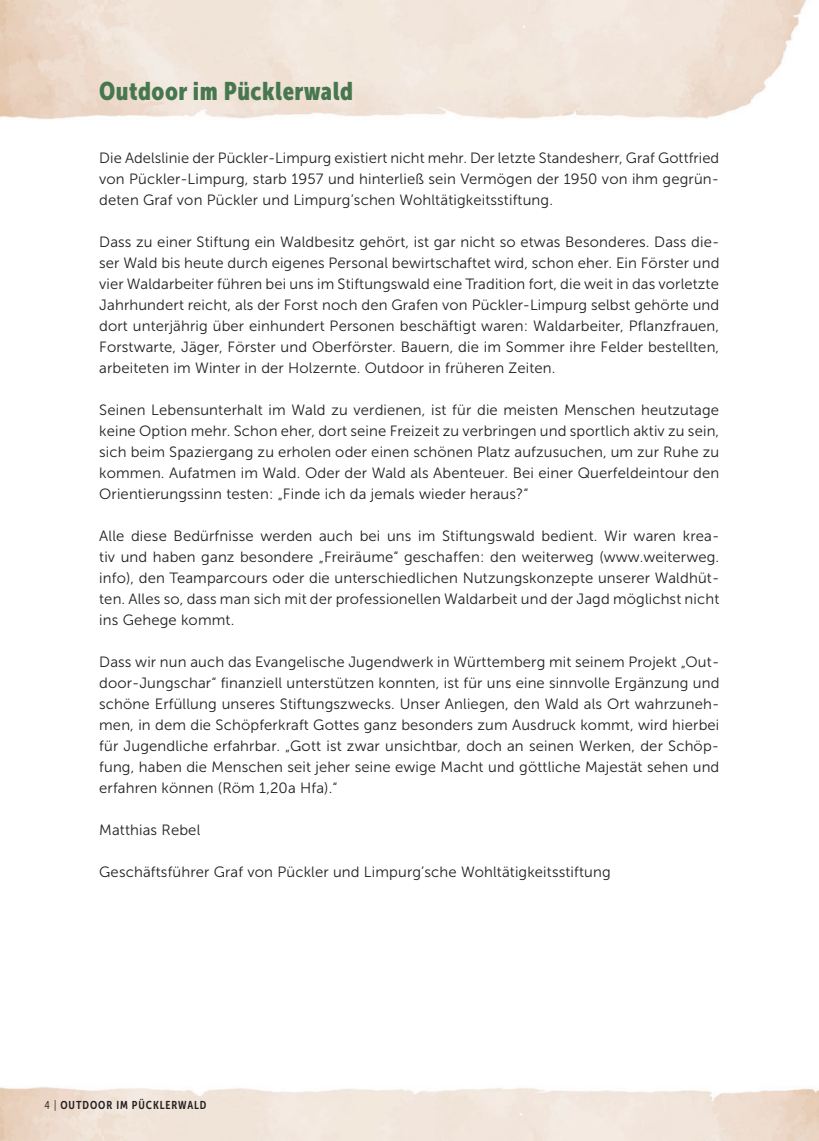
<style>
.page{position:relative;width:819px;height:1141px;background:#fff}
.page>*{position:absolute;margin:0;border:0;box-sizing:border-box;transform-origin:0 0}
.t1{font:25.38px "Museo Sans Cond 900";letter-spacing:.02em;color:#47774f}
.t2{font:14.88px/21px "Museo Sans 300";letter-spacing:.01em;color:#231f20;text-align:justify}
.t3{font:11.38px "Museo Sans Cond 700";letter-spacing:.08em;color:#231f20}
.s1{font-family:"Museo Sans Cond 300"}
</style>
<div class="page">
<h1 class="t1" style="left:99px;top:82px;width:255px">Outdoor im Pücklerwald</h1>
<p class="t2" style="left:99px;top:149px;width:622px">Die Adelslinie der Pückler-Limpurg existiert nicht mehr. Der letzte Standesherr, Graf Gottfried von Pückler-Limpurg, starb 1957 und hinterließ sein Vermögen der 1950 von ihm gegrün&shy;deten Graf von Pückler und Limpurg’schen Wohltätigkeitsstiftung.</p>
<p class="t2" style="left:99px;top:233px;width:622px">Dass zu einer Stiftung ein Waldbesitz gehört, ist gar nicht so etwas Besonderes. Dass die&shy;ser Wald bis heute durch eigenes Personal bewirtschaftet wird, schon eher. Ein Förster und vier Waldarbeiter führen bei uns im Stiftungswald eine Tradition fort, die weit in das vorletzte Jahrhundert reicht, als der Forst noch den Grafen von Pückler-Limpurg selbst gehörte und dort unterjährig über einhundert Personen beschäftigt waren: Waldarbeiter, Pflanzfrauen, Forstwarte, Jäger, Förster und Oberförster. Bauern, die im Sommer ihre Felder bestellten, arbeiteten im Winter in der Holzernte. Outdoor in früheren Zeiten.</p>
<p class="t2" style="left:99px;top:401px;width:622px">Seinen Lebensunterhalt im Wald zu verdienen, ist für die meisten Menschen heutzutage keine Option mehr. Schon eher, dort seine Freizeit zu verbringen und sportlich aktiv zu sein, sich beim Spaziergang zu erholen oder einen schönen Platz aufzusuchen, um zur Ruhe zu kommen. Aufatmen im Wald. Oder der Wald als Abenteuer. Bei einer Querfeldeintour den Orientierungssinn testen: „Finde ich da jemals wieder heraus?“</p>
<p class="t2" style="left:99px;top:527px;width:622px">Alle diese Bedürfnisse werden auch bei uns im Stiftungswald bedient. Wir waren krea&shy;tiv und haben ganz besondere „Freiräume“ geschaffen: den weiterweg (www.weiterweg. info), den Teamparcours oder die unterschiedlichen Nutzungskonzepte unserer Waldhüt&shy;ten. Alles so, dass man sich mit der professionellen Waldarbeit und der Jagd möglichst nicht ins Gehege kommt.</p>
<p class="t2" style="left:99px;top:653px;width:622px">Dass wir nun auch das Evangelische Jugendwerk in Württemberg mit seinem Projekt „Out&shy;door-Jungschar“ finanziell unterstützen konnten, ist für uns eine sinnvolle Ergänzung und schöne Erfüllung unseres Stiftungszwecks. Unser Anliegen, den Wald als Ort wahrzuneh&shy;men, in dem die Schöpferkraft Gottes ganz besonders zum Ausdruck kommt, wird hierbei für Jugendliche erfahrbar. „Gott ist zwar unsichtbar, doch an seinen Werken, der Schöp&shy;fung, haben die Menschen seit jeher seine ewige Macht und göttliche Majestät sehen und erfahren können (Röm 1,20a Hfa).“</p>
<p class="t2" style="left:99px;top:821px;width:103px">Matthias Rebel</p>
<p class="t2" style="left:99px;top:863px;width:513px">Geschäftsführer Graf von Pückler und Limpurg’sche Wohltätigkeitsstiftung</p>
<p class="t3" style="left:45px;top:1101px;width:163px"><span class="s1">4 |</span> OUTDOOR IM PÜCKLERWALD</p>
</div>
